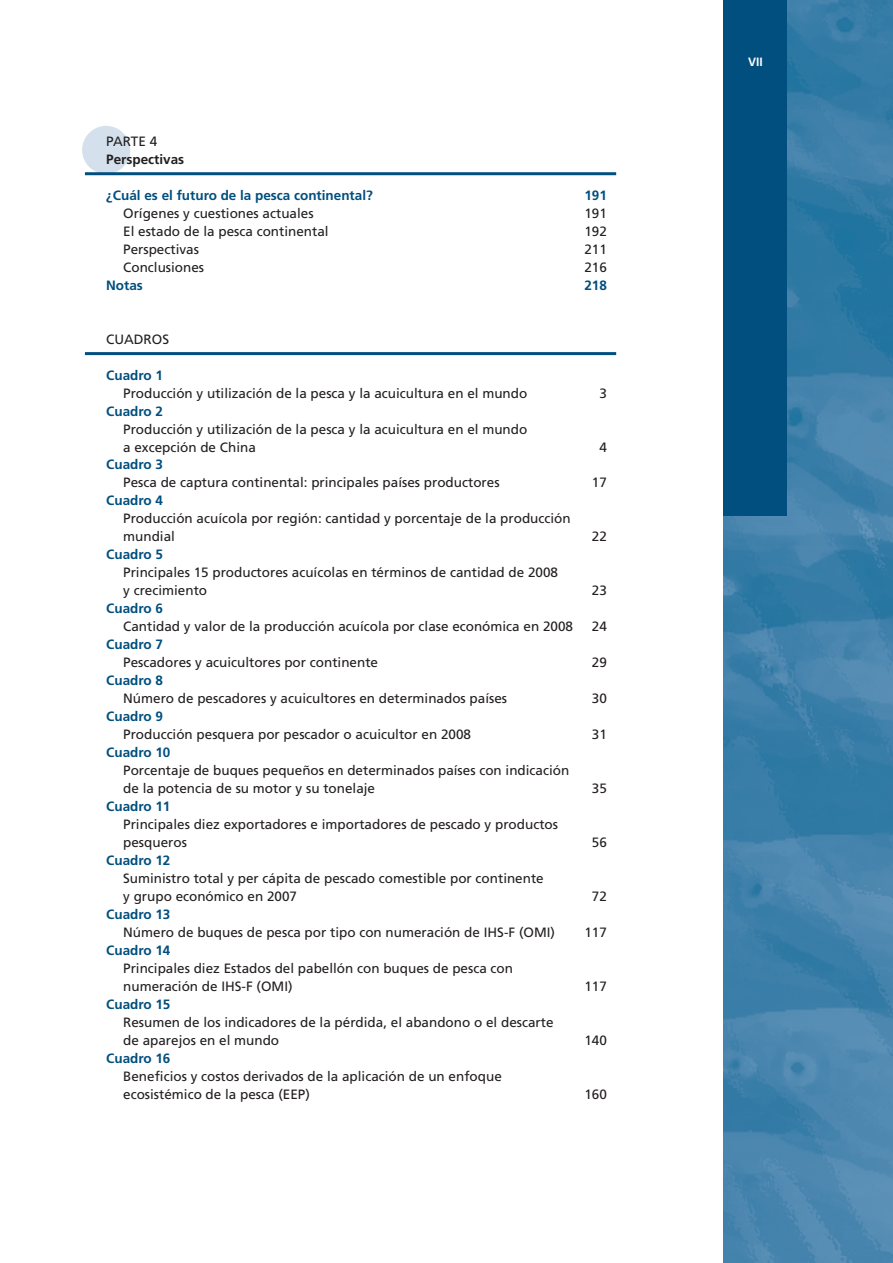
<style>
.page{position:relative;width:893px;height:1263px;background:#fff}
.page>*{position:absolute;margin:0;border:0;box-sizing:border-box;transform-origin:0 0}
.t1{font:13.5px/18px "Frutiger LT Std";color:#231f20}
.t2{font:700 13.5px "Frutiger LT Std";color:#004f7f}
.t3{font:700 13.5px "Frutiger LT Std";color:#231f20}
.t4{font:700 12px "Frutiger LT Std";color:#fff}
</style>
<div class="page">
<img style="left:723px;top:0;width:169px;height:1262px">
<div style="left:723px;top:0;width:64px;height:516px;background:#004f7f"></div>
<div style="left:82px;top:126px;width:48px;height:48px;background:#d4e1ed;border-radius:50%"></div>
<hr style="left:85px;top:172px;width:531px;height:3px;background:#004f7f">
<hr style="left:85px;top:352px;width:531px;height:3px;background:#004f7f">
<p class="t1" style="left:106px;top:133px;width:52px">PARTE 4</p>
<p class="t3" style="left:106px;top:153px;width:79px">Perspectivas</p>
<p class="t2" style="left:106px;top:189px;width:268px">¿Cuál es el futuro de la pesca continental?</p>
<p class="t2" style="left:584px;top:189px;width:24px">191</p>
<p class="t1" style="left:123px;top:205px;width:192px">Orígenes y cuestiones actuales</p>
<p class="t1" style="left:584px;top:205px;width:24px">191</p>
<p class="t1" style="left:123px;top:223px;width:207px">El estado de la pesca continental</p>
<p class="t1" style="left:584px;top:223px;width:24px">192</p>
<p class="t1" style="left:123px;top:241px;width:77px">Perspectivas</p>
<p class="t1" style="left:584px;top:241px;width:24px">211</p>
<p class="t1" style="left:123px;top:259px;width:82px">Conclusiones</p>
<p class="t1" style="left:584px;top:259px;width:24px">216</p>
<p class="t2" style="left:106px;top:279px;width:38px">Notas</p>
<p class="t2" style="left:584px;top:279px;width:24px">218</p>
<p class="t1" style="left:106px;top:330px;width:64px">CUADROS</p>
<p class="t2" style="left:106px;top:369px;width:58px">Cuadro 1</p>
<p class="t1" style="left:123px;top:384px;width:406px">Producción y utilización de la pesca y la acuicultura en el mundo</p>
<p class="t1" style="left:599px;top:384px;width:9px">3</p>
<p class="t2" style="left:106px;top:405px;width:58px">Cuadro 2</p>
<p class="t1" style="left:123px;top:420px;width:406px">Producción y utilización de la pesca y la acuicultura en el mundo a excepción de China</p>
<p class="t1" style="left:599px;top:438px;width:9px">4</p>
<p class="t2" style="left:106px;top:459px;width:58px">Cuadro 3</p>
<p class="t1" style="left:123px;top:474px;width:378px">Pesca de captura continental: principales países productores</p>
<p class="t1" style="left:592px;top:474px;width:17px">17</p>
<p class="t2" style="left:106px;top:495px;width:58px">Cuadro 4</p>
<p class="t1" style="left:123px;top:510px;width:449px">Producción acuícola por región: cantidad y porcentaje de la producción mundial</p>
<p class="t1" style="left:592px;top:528px;width:17px">22</p>
<p class="t2" style="left:106px;top:549px;width:58px">Cuadro 5</p>
<p class="t1" style="left:123px;top:564px;width:436px">Principales 15 productores acuícolas en términos de cantidad de 2008 y crecimiento</p>
<p class="t1" style="left:592px;top:582px;width:17px">23</p>
<p class="t2" style="left:106px;top:603px;width:58px">Cuadro 6</p>
<p class="t1" style="left:123px;top:618px;width:451px">Cantidad y valor de la producción acuícola por clase económica en 2008</p>
<p class="t1" style="left:592px;top:618px;width:17px">24</p>
<p class="t2" style="left:106px;top:639px;width:58px">Cuadro 7</p>
<p class="t1" style="left:123px;top:654px;width:256px">Pescadores y acuicultores por continente</p>
<p class="t1" style="left:592px;top:654px;width:17px">29</p>
<p class="t2" style="left:106px;top:675px;width:58px">Cuadro 8</p>
<p class="t1" style="left:123px;top:690px;width:385px">Número de pescadores y acuicultores en determinados países</p>
<p class="t1" style="left:592px;top:690px;width:17px">30</p>
<p class="t2" style="left:106px;top:711px;width:58px">Cuadro 9</p>
<p class="t1" style="left:123px;top:726px;width:349px">Producción pesquera por pescador o acuicultor en 2008</p>
<p class="t1" style="left:592px;top:726px;width:17px">31</p>
<p class="t2" style="left:106px;top:747px;width:66px">Cuadro 10</p>
<p class="t1" style="left:123px;top:762px;width:448px">Porcentaje de buques pequeños en determinados países con indicación de la potencia de su motor y su tonelaje</p>
<p class="t1" style="left:592px;top:780px;width:17px">35</p>
<p class="t2" style="left:106px;top:801px;width:66px">Cuadro 11</p>
<p class="t1" style="left:123px;top:816px;width:436px">Principales diez exportadores e importadores de pescado y productos pesqueros</p>
<p class="t2" style="left:106px;top:855px;width:66px">Cuadro 12</p>
<p class="t1" style="left:123px;top:870px;width:422px">Suministro total y per cápita de pescado comestible por continente y grupo económico en 2007</p>
<p class="t1" style="left:592px;top:834px;width:17px">56</p>
<p class="t1" style="left:592px;top:888px;width:17px">72</p>
<p class="t2" style="left:106px;top:909px;width:66px">Cuadro 13</p>
<p class="t1" style="left:123px;top:924px;width:433px">Número de buques de pesca por tipo con numeración de IHS-F (OMI)</p>
<p class="t1" style="left:584px;top:924px;width:24px">117</p>
<p class="t2" style="left:106px;top:945px;width:66px">Cuadro 14</p>
<p class="t1" style="left:123px;top:960px;width:391px">Principales diez Estados del pabellón con buques de pesca con numeración de IHS-F (OMI)</p>
<p class="t1" style="left:584px;top:978px;width:24px">117</p>
<p class="t2" style="left:106px;top:999px;width:66px">Cuadro 15</p>
<p class="t1" style="left:123px;top:1014px;width:432px">Resumen de los indicadores de la pérdida, el abandono o el descarte de aparejos en el mundo</p>
<p class="t2" style="left:106px;top:1052px;width:66px">Cuadro 16</p>
<p class="t1" style="left:123px;top:1068px;width:380px">Beneficios y costos derivados de la aplicación de un enfoque ecosistémico de la pesca (EEP)</p>
<p class="t1" style="left:584px;top:1032px;width:24px">140</p>
<p class="t1" style="left:584px;top:1086px;width:24px">160</p>
<p class="t4" style="left:748px;top:56px;width:16px">VII</p>
</div>
